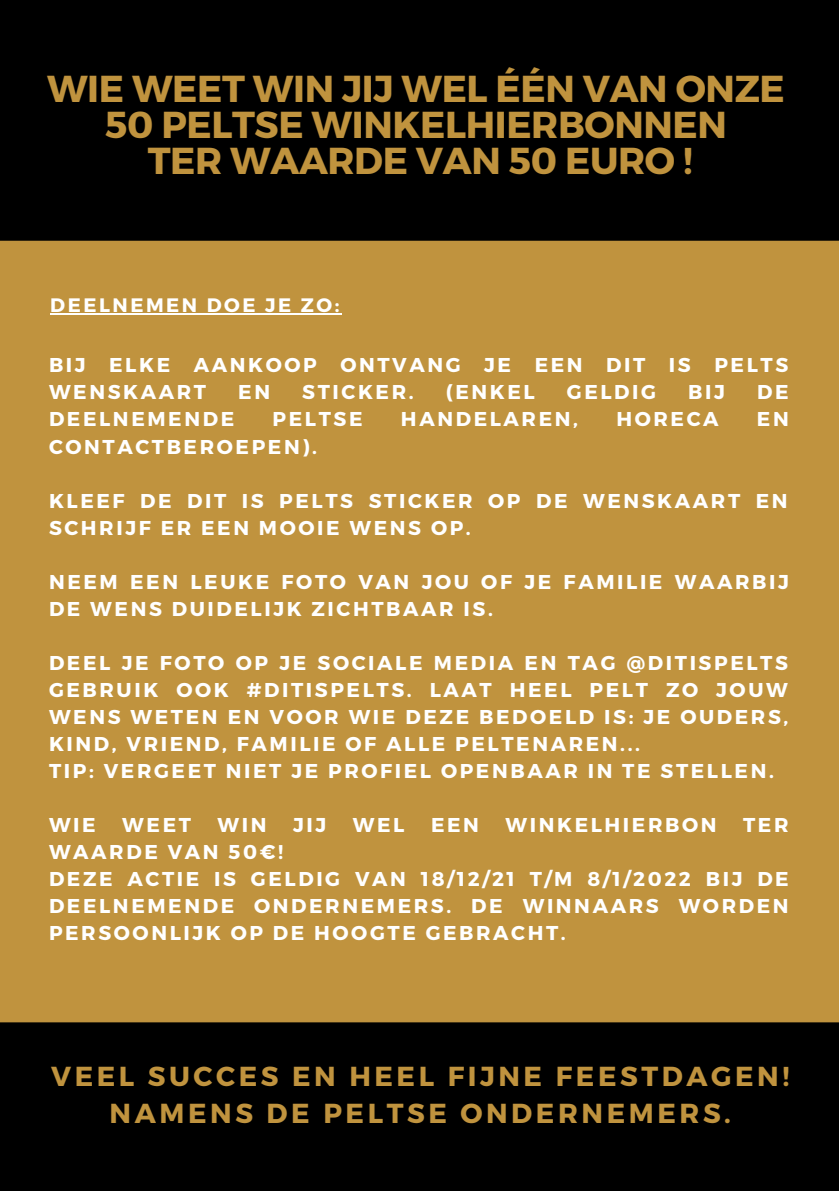
<style>
.page{position:relative;width:839px;height:1191px;background:#fff}
.page>*{position:absolute;margin:0;border:0;box-sizing:border-box;transform-origin:0 0}
.t1{font:700 37.6px "Montserrat";letter-spacing:-.01em;color:#c0933e}
.t2{font:700 27.4px "Montserrat";letter-spacing:.13em;color:#c0933e}
.t3{font:700 20px/27px "Montserrat";letter-spacing:.13em;color:#fff}
.t4{font:700 19.4px "Montserrat";letter-spacing:.13em;color:#fff}
</style>
<div class="page">
<div style="left:0;top:0;width:838px;height:1191px;background:#000"></div>
<div style="left:0;top:241px;width:838px;height:781px;background:#c0933e"></div>
<hr style="left:50px;top:313px;width:292px;height:2px;background:#fff">
<svg style="left:0;top:1022px;width:838px;height:1px"></svg>
<p class="t1" style="left:47px;top:64px;width:739px">WIE WEET WIN JIJ WEL ÉÉN VAN ONZE</p>
<p class="t1" style="left:105px;top:100px;width:623px">50 PELTSE WINKELHIERBONNEN</p>
<p class="t1" style="left:148px;top:136px;width:546px">TER WAARDE VAN 50 EURO !</p>
<p class="t4" style="left:50px;top:293px;width:290px">DEELNEMEN DOE JE ZO:</p>
<p class="t3" style="left:49px;top:351px;width:740px">BIJ ELKE AANKOOP ONTVANG JE EEN DIT IS PELTS<br>WENSKAART</p>
<p class="t3" style="left:238px;top:378px;width:33px">EN</p>
<p class="t3" style="left:302px;top:378px;width:113px">STICKER.</p>
<p class="t3" style="left:446px;top:378px;width:90px">(ENKEL</p>
<p class="t3" style="left:567px;top:378px;width:91px">GELDIG</p>
<p class="t3" style="left:688px;top:378px;width:38px">BIJ</p>
<p class="t3" style="left:757px;top:378px;width:33px">DE</p>
<p class="t3" style="left:49px;top:405px;width:187px">DEELNEMENDE</p>
<p class="t3" style="left:272px;top:405px;width:91px">PELTSE</p>
<p class="t3" style="left:401px;top:405px;width:178px">HANDELAREN,</p>
<p class="t3" style="left:616px;top:405px;width:104px">HORECA</p>
<p class="t3" style="left:757px;top:405px;width:33px">EN</p>
<p class="t3" style="left:49px;top:432px;width:269px">CONTACTBEROEPEN).</p>
<p class="t3" style="left:49px;top:486px;width:740px">KLEEF DE DIT IS PELTS STICKER OP DE WENSKAART EN<br>SCHRIJF ER EEN MOOIE WENS OP.</p>
<p class="t3" style="left:49px;top:567px;width:741px">NEEM EEN LEUKE FOTO VAN JOU OF JE FAMILIE WAARBIJ<br>DE WENS DUIDELIJK ZICHTBAAR IS.</p>
<p class="t3" style="left:49px;top:648px;width:740px;text-align:justify">DEEL JE FOTO OP JE SOCIALE MEDIA EN TAG @DITISPELTS GEBRUIK OOK #DITISPELTS. LAAT HEEL PELT ZO JOUW WENS WETEN EN VOOR WIE DEZE BEDOELD IS: JE OUDERS, KIND, VRIEND, FAMILIE OF ALLE PELTENAREN...</p>
<p class="t3" style="left:49px;top:756px;width:726px">TIP: VERGEET NIET JE PROFIEL OPENBAAR IN TE STELLEN.</p>
<p class="t3" style="left:49px;top:810px;width:48px">WIE</p>
<p class="t3" style="left:122px;top:810px;width:70px">WEET</p>
<p class="t3" style="left:217px;top:810px;width:50px">WIN</p>
<p class="t3" style="left:293px;top:810px;width:35px">JIJ</p>
<p class="t3" style="left:353px;top:810px;width:53px">WEL</p>
<p class="t3" style="left:431px;top:810px;width:49px">EEN</p>
<p class="t3" style="left:505px;top:810px;width:212px">WINKELHIERBON</p>
<p class="t3" style="left:743px;top:810px;width:47px">TER</p>
<p class="t3" style="left:49px;top:837px;width:235px">WAARDE VAN 50€!</p>
<p class="t3" style="left:49px;top:864px;width:741px;text-align:justify">DEZE ACTIE IS GELDIG VAN 18/12/21 T/M 8/1/2022 BIJ DE DEELNEMENDE ONDERNEMERS. DE WINNAARS WORDEN PERSOONLIJK OP DE HOOGTE GEBRACHT.</p>
<p class="t2" style="left:51px;top:1058px;width:739px">VEEL SUCCES EN HEEL FIJNE FEESTDAGEN!</p>
<p class="t2" style="left:109px;top:1096px;width:623px">NAMENS DE PELTSE ONDERNEMERS.</p>
</div>
